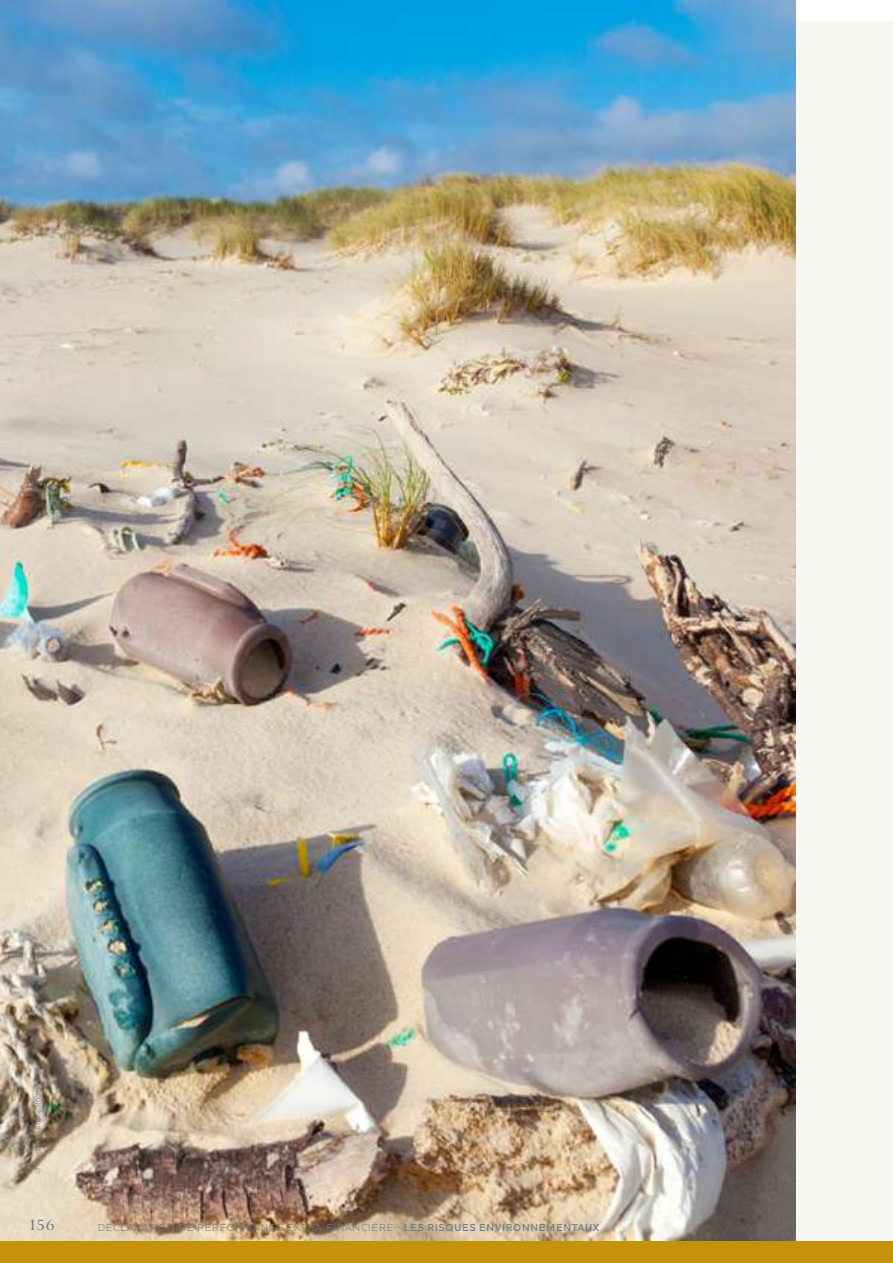
<style>
.page{position:relative;width:893px;height:1263px;background:#fff}
.page>*{position:absolute;margin:0;border:0;box-sizing:border-box;transform-origin:0 0}
.t1{font:600 18px "Canto";color:#6d7f91}
.t2{font:300 10.5px "Quiet Sans";letter-spacing:.075em;color:#6d7f91}
.t3{font:7.5px "Barlow";letter-spacing:-.01em;color:#6d7f91}
.s1{font-weight:600}
</style>
<div class="page">
<div style="left:795px;top:0;width:98px;height:1241px;background:#f9f7f3"></div>
<img style="left:0;top:0;width:795px;height:1241px">
<div style="left:0;top:1241px;width:893px;height:22px;background:#c4930a"></div>
<p class="t3" style="left:33px;top:1174px;width:85px;rotate:-90deg">© Friedberg - AdobeStock</p>
<h1 class="t1" style="left:30px;top:1213px;width:27px">156</h1>
<p class="t2" style="left:98px;top:1220px;width:503px">DÉCLARATION DE PERFORMANCE EXTRA-FINANCIÈRE - <span class="s1">LES RISQUES ENVIRONNEMENTAUX</span></p>
</div>
